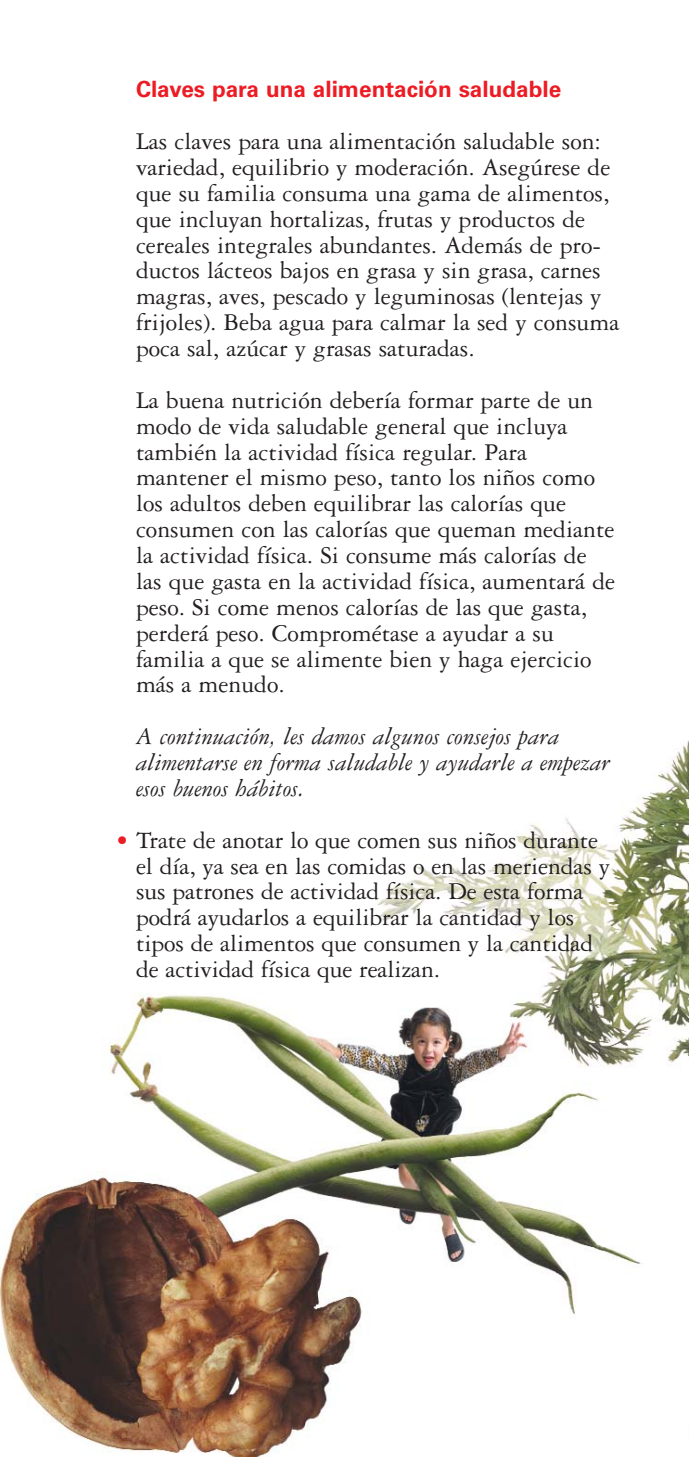
<style>
.page{position:relative;width:689px;height:1458px;background:#fff}
.page>*{position:absolute;margin:0;border:0;box-sizing:border-box;transform-origin:0 0}
.t1{font:25.65px/25.9px "Garamond Three";color:#231f20}
.t2{font:25.65px/25.9px "Garamond Three Italic Os F";color:#231f20}
.t3{font:700 22.5px "Univers LT Std";color:#ed1c24}
.s1{font-family:"Garamond Three Italic Os F";color:#ed1c24}
</style>
<div class="page">
<img style="left:0;top:741px;width:688px;height:716px">
<p class="t3" style="left:136px;top:81px;width:426px">Claves para una alimentación saludable</p>
<p class="t1" style="left:136px;top:131px;width:485px">Las claves para una alimentación saludable son: variedad, equilibrio y moderación. Asegúrese de que su familia consuma una gama de alimentos, que incluyan hortalizas, frutas y productos de cereales integrales abundantes. Además de pro&shy;ductos lácteos bajos en grasa y sin grasa, carnes magras, aves, pescado y leguminosas (lentejas y frijoles). Beba agua para calmar la sed y consuma poca sal, azúcar y grasas saturadas.</p>
<p class="t1" style="left:136px;top:389px;width:480px">La buena nutrición debería formar parte de un modo de vida saludable general que incluya también la actividad física regular. Para mantener el mismo peso, tanto los niños como los adultos deben equilibrar las calorías que consumen con las calorías que queman mediante la actividad física. Si consume más calorías de las que gasta en la actividad física, aumentará de peso. Si come menos calorías de las que gasta, perderá peso. Comprométase a ayudar a su familia a que se alimente bien y haga ejercicio más a menudo.</p>
<p class="t2" style="left:136px;top:726px;width:475px">A continuación, les damos algunos consejos para alimentarse en forma saludable y ayudarle a empezar esos buenos hábitos.</p>
<p class="t1" style="left:136px;top:829px;width:475px;text-indent:-20px"><span class="s1">•</span> Trate de anotar lo que comen sus niños durante el día, ya sea en las comidas o en las meriendas y sus patrones de actividad física. De esta forma podrá ayudarlos a equilibrar la cantidad y los tipos de alimentos que consumen y la cantidad de actividad física que realizan.</p>
</div>
